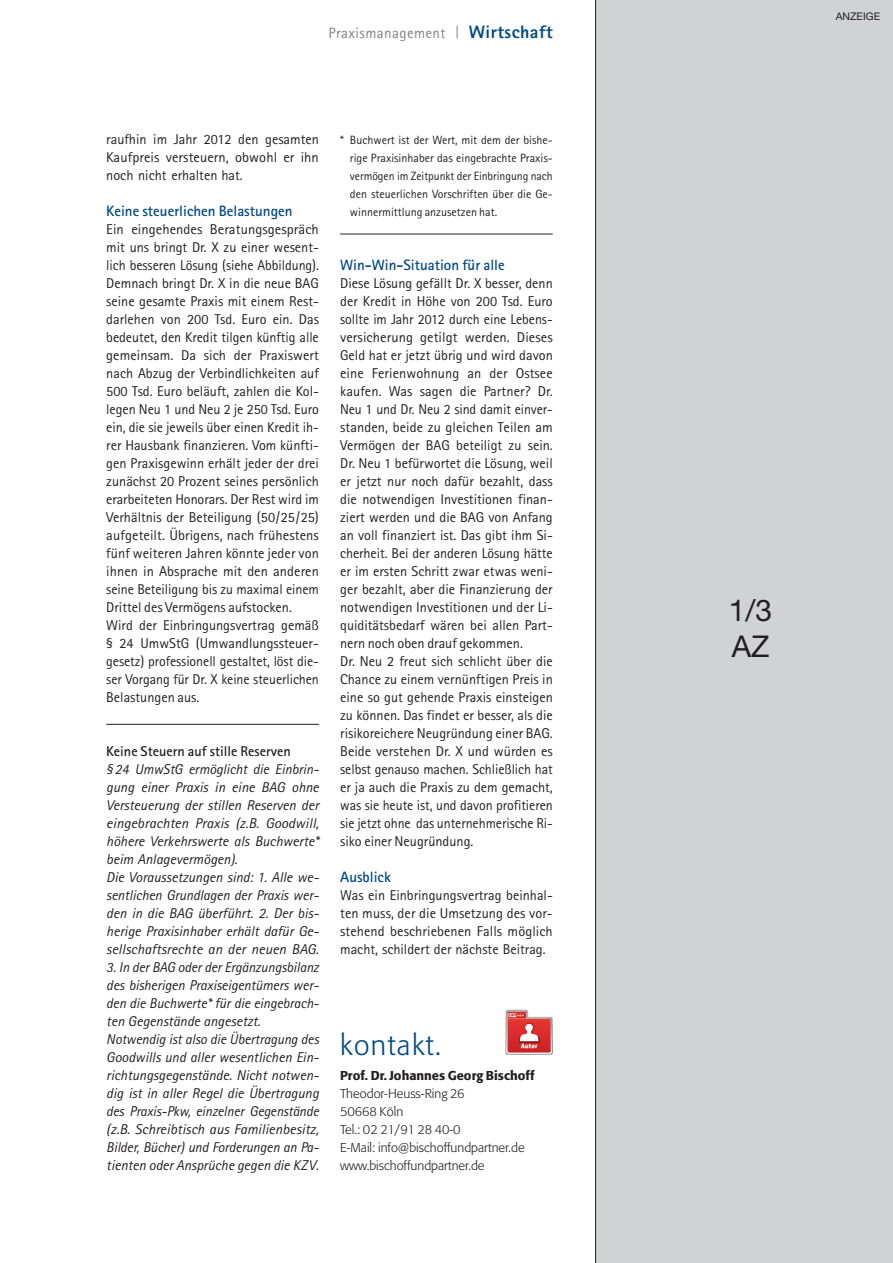
<style>
.page{position:relative;width:893px;height:1263px;background:#fff}
.page>*{position:absolute;margin:0;border:0;box-sizing:border-box;transform-origin:0 0}
.t1{font:30px/36px "Helvetica Neue";color:#231f20}
.t2{font:300 28.5px "Formata";letter-spacing:.05em;color:#014984}
.t3{font:800 18px "Rotis Sans Serif";letter-spacing:.025em;color:#014984}
.t4{font:700 15px "Rotis Sans Serif";color:#014984}
.t5{font:15px "Rotis Sans Serif";letter-spacing:.025em;color:#808285}
.t6{font:14.25px/18px "Rotis Sans Serif";color:#231f20;text-align:justify}
.t7{font:italic 14.25px/18px "Rotis Sans Serif";color:#231f20}
.t8{font:700 14.25px "Rotis Sans Serif";color:#231f20}
.t9{font:300 12.75px/18px "Formata";color:#231f20}
.t10{font:500 12.75px "Formata";color:#231f20}
.t11{font:12px/18px "Rotis Sans Serif";color:#231f20;text-align:justify}
.t12{font:10.5px "Helvetica Neue";color:#231f20}
</style>
<div class="page">
<svg style="left:457px;top:26px;width:1px;height:12px"></svg>
<div style="left:595px;top:0;width:298px;height:1263px;background:#d1d2d4"></div>
<hr style="left:595px;top:0;width:1px;height:1263px;background:#231f20">
<svg style="left:505px;top:1009px;width:48px;height:45px"></svg>
<hr style="left:340px;top:234px;width:213px;height:1px;background:#231f20">
<hr style="left:106px;top:724px;width:213px;height:1px;background:#231f20">
<p class="t5" style="left:329px;top:28px;width:118px">Praxismanagement</p>
<p class="t3" style="left:469px;top:26px;width:85px">Wirtschaft</p>
<p class="t6" style="left:106px;top:132px;width:214px">raufhin im Jahr 2012 den gesamten Kaufpreis versteuern, obwohl er ihn noch nicht erhalten hat.</p>
<p class="t4" style="left:106px;top:206px;width:188px">Keine steuerlichen Belastungen</p>
<p class="t6" style="left:106px;top:222px;width:214px;text-align:left">Ein eingehendes Beratungsgespräch mit uns bringt Dr. X zu einer wesent&shy;lich besseren Lösung (siehe Abbildung).<br>Demnach bringt Dr. X in die neue BAG seine gesamte Praxis mit einem Rest&shy;darlehen von 200 Tsd. Euro ein. Das bedeutet, den Kredit tilgen künftig alle gemeinsam. Da sich der Praxiswert nach Abzug der Verbindlichkeiten auf 500 Tsd. Euro beläuft, zahlen die Kol&shy;legen Neu 1 und Neu 2 je 250 Tsd. Euro ein, die sie jeweils über einen Kredit ih&shy;rer Hausbank finanzieren. Vom künfti&shy;gen Praxisgewinn erhält jeder der drei zunächst 20 Prozent seines persönlich erarbeiteten Honorars. Der Rest wird im Verhältnis der Beteiligung (50/25/25) aufgeteilt. Übrigens, nach frühestens fünf weiteren Jahren könnte jeder von ihnen in Absprache mit den anderen seine Beteiligung bis zu maximal einem Drittel des Vermögens aufstocken.<br>Wird der Einbringungsvertrag gemäß § 24 UmwStG (Umwandlungssteuer&shy;gesetz) professionell gestaltet, löst die&shy;ser Vorgang für Dr. X keine steuerlichen Belastungen aus.</p>
<p class="t8" style="left:106px;top:746px;width:186px">Keine Steuern auf stille Reserven</p>
<p class="t7" style="left:106px;top:762px;width:214px">§24 UmwStG ermöglicht die Einbrin&shy;gung einer Praxis in eine BAG ohne Versteuerung der stillen Reserven der eingebrachten Praxis (z.B. Goodwill, höhere Verkehrswerte als Buchwerte* beim Anlagevermögen).<br>Die Voraussetzungen sind: 1. Alle we&shy;sentlichen Grundlagen der Praxis wer&shy;den in die BAG überführt. 2. Der bis&shy;herige Praxisinhaber erhält dafür Ge&shy;sellschaftsrechte an der neuen BAG.</p>
<p class="t7" style="left:106px;top:960px;width:214px">3. In der BAG oder der Ergänzungsbilanz des bisherigen Praxiseigentümers wer&shy;den die Buchwerte* für die eingebrach&shy;ten Gegenstände angesetzt.<br>Notwendig ist also die Übertragung des Goodwills und aller wesentlichen Ein&shy;richtungsgegenstände. Nicht notwen&shy;dig ist in aller Regel die Übertragung des Praxis-Pkw, einzelner Gegenstände (z.B. Schreibtisch aus Familienbesitz, Bilder, Bücher) und Forderungen an Pa&shy;tienten oder Ansprüche gegen die KZV.</p>
<p class="t11" style="left:350px;top:132px;width:204px;text-indent:-10px">* Buchwert ist der Wert, mit dem der bishe&shy;rige Praxisinhaber das eingebrachte Praxis&shy;vermögen im Zeitpunkt der Einbringung nach den steuerlichen Vorschriften über die Ge&shy;winnermittlung anzusetzen hat.</p>
<p class="t4" style="left:340px;top:260px;width:166px">Win-Win-Situation für alle</p>
<p class="t6" style="left:340px;top:276px;width:214px;text-align:left">Diese Lösung gefällt Dr. X besser, denn der Kredit in Höhe von 200 Tsd. Euro sollte im Jahr 2012 durch eine Lebens&shy;versicherung getilgt werden. Dieses Geld hat er jetzt übrig und wird davon eine Ferienwohnung an der Ostsee kaufen. Was sagen die Partner? Dr.<br>Neu 1 und Dr. Neu 2 sind damit einver&shy;standen, beide zu gleichen Teilen am Vermögen der BAG beteiligt zu sein.<br>Dr. Neu 1 befürwortet die Lösung, weil er jetzt nur noch dafür bezahlt, dass die notwendigen Investitionen finan&shy;ziert werden und die BAG von Anfang an voll finanziert ist. Das gibt ihm Si&shy;cherheit. Bei der anderen Lösung hätte er im ersten Schritt zwar etwas weni&shy;ger bezahlt, aber die Finanzierung der notwendigen Investitionen und der Li&shy;quiditätsbedarf wären bei allen Part&shy;nern noch oben drauf gekommen.<br>Dr. Neu 2 freut sich schlicht über die Chance zu einem vernünftigen Preis in eine so gut gehende Praxis einsteigen zu können. Das findet er besser, als die risikoreichere Neugründung einer BAG.<br>Beide verstehen Dr. X und würden es selbst genauso machen. Schließlich hat er ja auch die Praxis zu dem gemacht, was sie heute ist, und davon profitieren sie jetzt ohne das unternehmerische Ri&shy;siko einer Neugründung.</p>
<p class="t4" style="left:340px;top:872px;width:52px">Ausblick</p>
<p class="t6" style="left:340px;top:888px;width:214px">Was ein Einbringungsvertrag beinhal&shy;ten muss, der die Umsetzung des vor&shy;stehend beschriebenen Falls möglich macht, schildert der nächste Beitrag.</p>
<h2 class="t2" style="left:340px;top:1032px;width:102px">kontakt.</h2>
<p class="t10" style="left:340px;top:1070px;width:196px">Prof. Dr. Johannes Georg Bischoff</p>
<p class="t9" style="left:340px;top:1086px;width:186px">Theodor-Heuss-Ring 26<br>50668 Köln<br>Tel.: 02 21/91 28 40-0<br>E-Mail: info@bischoffundpartner.de www.bischoffundpartner.de</p>
<p class="t12" style="left:836px;top:13px;width:46px">ANZEIGE</p>
<h1 class="t1" style="left:729px;top:595px;width:45px">1/3<br>AZ</h1>
</div>
